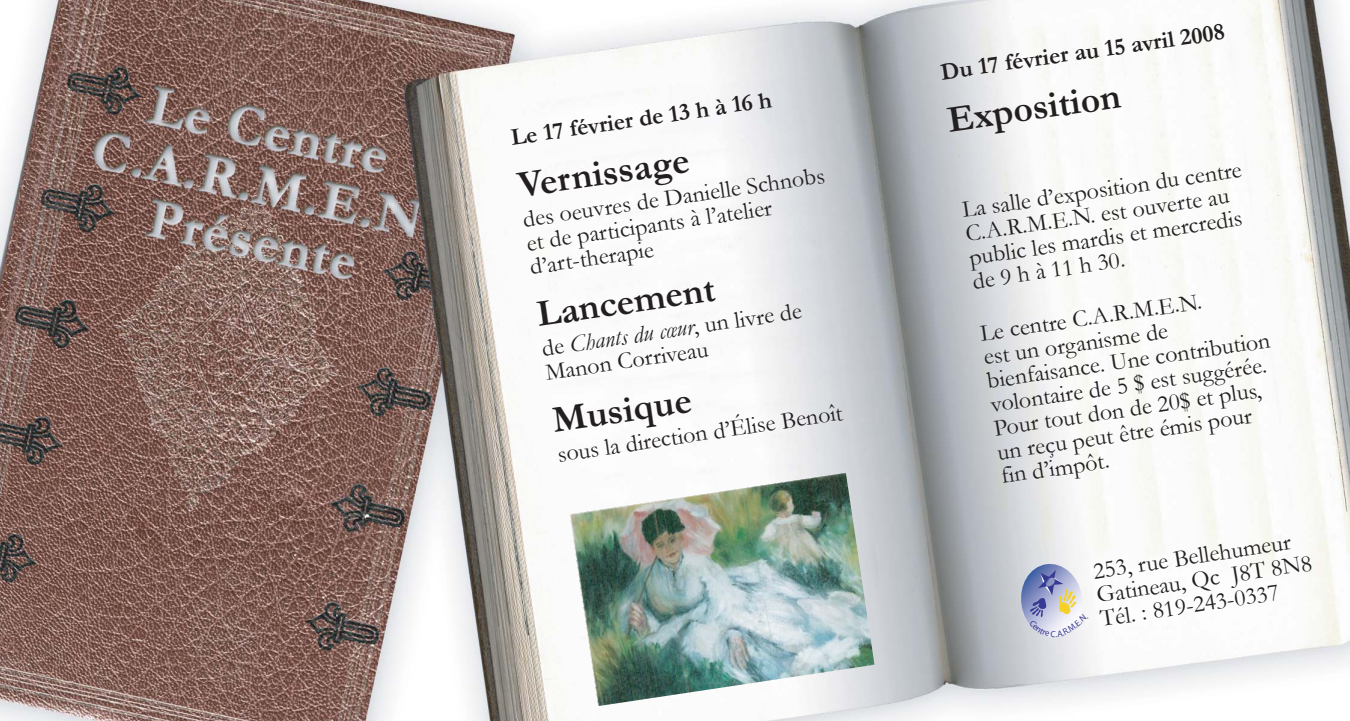
<style>
.page{position:relative;width:1350px;height:721px;background:#fff}
.page>*{position:absolute;margin:0;border:0;box-sizing:border-box;transform-origin:0 0}
.t1{font:700 37.5px "Garamond";color:#231f20}
.t2{font:24px/24px "Garamond";color:#231f20}
.t3{font:700 24px "Garamond";color:#231f20}
.s1{font-style:italic}
</style>
<div class="page">
<img style="left:0;top:0;width:1350px;height:720px">
<img style="left:570px;top:472px;width:305px;height:233px">
<svg style="left:1019px;top:561px;width:70px;height:77px"></svg>
<p class="t3" style="left:509px;top:124px;width:265px;rotate:-8deg">Le 17 février de 13 h à 16 h</p>
<h1 class="t1" style="left:515px;top:164px;width:174px;rotate:-8deg">Vernissage</h1>
<p class="t2" style="left:521px;top:206px;width:306px;rotate:-8deg">des oeuvres de Danielle Schnobs et de participants à l’atelier d’art-therapie</p>
<h1 class="t1" style="left:534px;top:293px;width:181px;rotate:-8deg">Lancement</h1>
<p class="t2" style="left:540px;top:335px;width:264px;line-height:24.8px;rotate:-8deg">de <span class="s1">Chants du cœur</span>, un livre de<br>Manon Corriveau</p>
<h1 class="t1" style="left:550px;top:399px;width:142px;rotate:-8deg">Musique</h1>
<p class="t2" style="left:556px;top:441px;width:289px;rotate:-8deg">sous la direction d’Élise Benoît</p>
<p class="t3" style="left:939px;top:59px;width:288px;rotate:-8deg">Du 17 février au 15 avril 2008</p>
<h1 class="t1" style="left:945px;top:99px;width:176px;rotate:-8deg">Exposition</h1>
<p class="t2" style="left:961px;top:197px;width:283px;rotate:-8deg">La salle d’exposition du centre<br>C.A.R.M.E.N. est ouverte au public les mardis et mercredis de 9 h à 11 h 30.</p>
<p class="t2" style="left:979px;top:321px;width:287px;rotate:-8deg">Le centre C.A.R.M.E.N.<br>est un organisme de bienfaisance. Une contribution volontaire de 5 $ est suggérée.<br>Pour tout don de 20$ et plus, un reçu peut être émis pour fin d’impôt.</p>
<p class="t2" style="left:1091px;top:560px;width:219px;rotate:-9deg">253, rue Bellehumeur<br>Gatineau, Qc J8T 8N8<br>Tél. : 819-243-0337</p>
</div>
